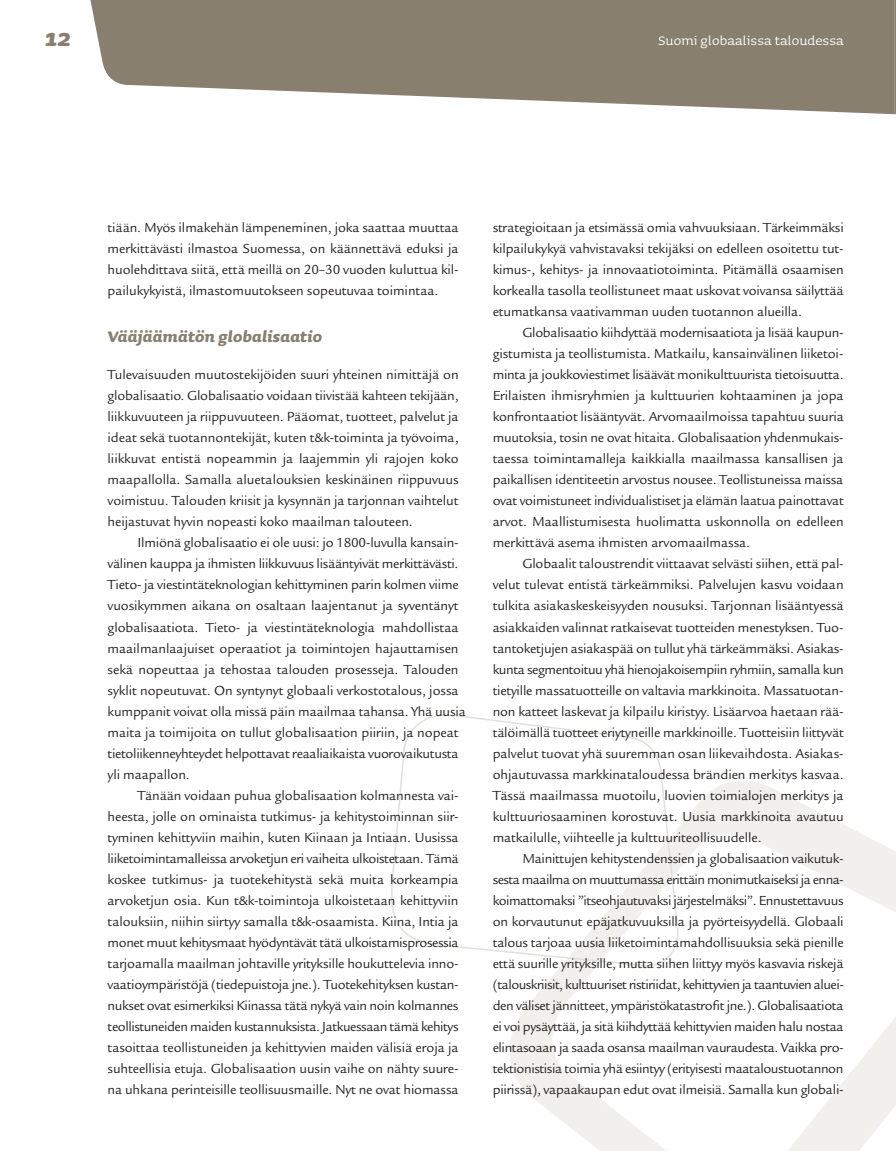
<style>
.page{position:relative;width:896px;height:1151px;background:#fff}
.page>*{position:absolute;margin:0;border:0;box-sizing:border-box;transform-origin:0 0}
.t1{font:italic 700 31.5px "Sauna";color:#887f6f}
.t2{font:italic 700 19.5px "Sauna";letter-spacing:.01em;color:#887f6f}
.t3{font:16.5px "Sauna";letter-spacing:.005em;color:#fff}
.t4{font:14.25px/21px "Legacy Sans";letter-spacing:-.01em;color:#231f20;text-align:justify}
.t5{font:14.25px "Legacy Sans";letter-spacing:-.03em;color:#231f20}
</style>
<div class="page">
<svg style="left:90px;top:0;width:803px;height:115px;background:#999284"></svg>
<svg style="left:510px;top:781px;width:383px;height:370px"></svg>
<svg style="left:391px;top:714px;width:335px;height:335px"></svg>
<svg style="left:893px;top:0;width:3px;height:115px"></svg>
<svg style="left:893px;top:850px;width:3px;height:258px"></svg>
<h1 class="t1" style="left:45px;top:20px;width:27px">12</h1>
<p class="t3" style="left:658px;top:32px;width:187px">Suomi globaalissa taloudessa</p>
<p class="t4" style="left:108px;top:217px;width:352px">tiään. Myös ilmakehän lämpeneminen, joka saattaa muuttaa merkittävästi ilmastoa Suomessa, on käännettävä eduksi ja huolehdittava siitä, että meillä on 20–30 vuoden kuluttua kil&shy;pailukykyistä, ilmastomuutokseen sopeutuvaa toimintaa.</p>
<h2 class="t2" style="left:108px;top:326px;width:216px">Vääjäämätön globalisaatio</h2>
<p class="t4" style="left:108px;top:364px;width:352px">Tulevaisuuden muutostekijöiden suuri yhteinen nimittäjä on globalisaatio. Globalisaatio voidaan tiivistää kahteen tekijään, liikkuvuuteen ja riippuvuuteen. Pääomat, tuotteet, palvelut ja ideat sekä tuotannontekijät, kuten t&amp;k-toiminta ja työvoima, liikkuvat entistä nopeammin ja laajemmin yli rajojen koko maapallolla. Samalla aluetalouksien keskinäinen riippuvuus voimistuu. Talouden kriisit ja kysynnän ja tarjonnan vaihtelut heijastuvat hyvin nopeasti koko maailman talouteen.</p>
<p class="t4" style="left:108px;top:532px;width:353px;text-indent:30px">Ilmiönä globalisaatio ei ole uusi: jo 1800-luvulla kansain&shy;välinen kauppa ja ihmisten liikkuvuus lisääntyivät merkittävästi.<br>Tieto- ja viestintäteknologian kehittyminen parin kolmen viime vuosikymmen aikana on osaltaan laajentanut ja syventänyt globalisaatiota. Tieto- ja viestintäteknologia mahdollistaa maailmanlaajuiset operaatiot ja toimintojen hajauttamisen sekä nopeuttaa ja tehostaa talouden prosesseja. Talouden syklit nopeutuvat. On syntynyt globaali verkostotalous, jossa</p>
<p class="t4" style="left:108px;top:721px;width:352px">maita ja toimijoita on tullut globalisaation piiriin, ja nopeat</p>
<p class="t4" style="left:108px;top:763px;width:84px">yli maapallon.</p>
<p class="t4" style="left:137px;top:784px;width:323px">Tänään voidaan puhua globalisaation kolmannesta vai-</p>
<p class="t4" style="left:108px;top:805px;width:352px">heesta, jolle on ominaista tutkimus- ja kehitystoiminnan siir-</p>
<p class="t4" style="left:108px;top:826px;width:352px">tyminen kehittyviin maihin, kuten Kiinaan ja Intiaan. Uusissa</p>
<p class="t4" style="left:108px;top:847px;width:352px">liiketoimintamalleissa arvoketjun eri vaiheita ulkoistetaan. Tämä</p>
<p class="t4" style="left:108px;top:868px;width:352px">koskee tutkimus- ja tuotekehitystä sekä muita korkeampia</p>
<p class="t4" style="left:108px;top:889px;width:352px">arvoketjun osia. Kun t&amp;k-toimintoja ulkoistetaan kehittyviin</p>
<p class="t4" style="left:108px;top:910px;width:352px">talouksiin, niihin siirtyy samalla t&amp;k-osaamista. Kiina, Intia ja</p>
<p class="t4" style="left:108px;top:931px;width:352px">monet muut kehitysmaat hyödyntävät tätä ulkoistamisprosessia</p>
<p class="t4" style="left:108px;top:952px;width:352px">tarjoamalla maailman johtaville yrityksille houkuttelevia inno-</p>
<p class="t4" style="left:108px;top:973px;width:352px">vaatioympäristöjä (tiedepuistoja jne.). Tuotekehityksen kustan-</p>
<p class="t4" style="left:108px;top:994px;width:352px">nukset ovat esimerkiksi Kiinassa tätä nykyä vain noin kolmannes</p>
<p class="t5" style="left:108px;top:1018px;width:352px">teollistuneiden maiden kustannuksista. Jatkuessaan tämä kehitys</p>
<p class="t4" style="left:108px;top:1036px;width:352px">tasoittaa teollistuneiden ja kehittyvien maiden välisiä eroja ja</p>
<p class="t4" style="left:108px;top:1057px;width:352px">suhteellisia etuja. Globalisaation uusin vaihe on nähty suure-</p>
<p class="t4" style="left:108px;top:1078px;width:352px">na uhkana perinteisille teollisuusmaille. Nyt ne ovat hiomassa</p>
<p class="t4" style="left:108px;top:700px;width:360px">kumppanit voivat olla missä päin maailmaa tahansa. Yhä uusia</p>
<p class="t4" style="left:108px;top:742px;width:352px">tietoliikenneyhteydet helpottavat reaaliaikaista vuorovaikutusta</p>
<p class="t4" style="left:492px;top:217px;width:352px">strategioitaan ja etsimässä omia vahvuuksiaan. Tärkeimmäksi kilpailukykyä vahvistavaksi tekijäksi on edelleen osoitettu tut&shy;kimus-, kehitys- ja innovaatiotoiminta. Pitämällä osaamisen korkealla tasolla teollistuneet maat uskovat voivansa säilyttää etumatkansa vaativamman uuden tuotannon alueilla.</p>
<p class="t4" style="left:492px;top:322px;width:352px;text-indent:30px">Globalisaatio kiihdyttää modernisaatiota ja lisää kaupun&shy;gistumista ja teollistumista. Matkailu, kansainvälinen liiketoi&shy;minta ja joukkoviestimet lisäävät monikulttuurista tietoisuutta.<br>Erilaisten ihmisryhmien ja kulttuurien kohtaaminen ja jopa konfrontaatiot lisääntyvät. Arvomaailmoissa tapahtuu suuria muutoksia, tosin ne ovat hitaita. Globalisaation yhdenmukais&shy;taessa toimintamalleja kaikkialla maailmassa kansallisen ja paikallisen identiteetin arvostus nousee. Teollistuneissa maissa ovat voimistuneet individualistiset ja elämän laatua painottavat arvot. Maallistumisesta huolimatta uskonnolla on edelleen merkittävä asema ihmisten arvomaailmassa.</p>
<p class="t4" style="left:492px;top:553px;width:352px;text-indent:30px">Globaalit taloustrendit viittaavat selvästi siihen, että pal&shy;velut tulevat entistä tärkeämmiksi. Palvelujen kasvu voidaan tulkita asiakaskeskeisyyden nousuksi. Tarjonnan lisääntyessä asiakkaiden valinnat ratkaisevat tuotteiden menestyksen. Tuo&shy;tantoketjujen asiakaspää on tullut yhä tärkeämmäksi. Asiakas&shy;kunta segmentoituu yhä hienojakoisempiin ryhmiin, samalla kun tietyille massatuotteille on valtavia markkinoita. Massatuotan&shy;non katteet laskevat ja kilpailu kiristyy. Lisäarvoa haetaan rää&shy;tälöimällä tuotteet eriytyneille markkinoille. Tuotteisiin liittyvät palvelut tuovat yhä suuremman osan liikevaihdosta. Asiakas&shy;ohjautuvassa markkinataloudessa brändien merkitys kasvaa.<br>Tässä maailmassa muotoilu, luovien toimialojen merkitys ja kulttuuriosaaminen korostuvat. Uusia markkinoita avautuu matkailulle, viihteelle ja kulttuuriteollisuudelle.</p>
<p class="t4" style="left:492px;top:847px;width:352px;text-indent:30px">Mainittujen kehitystendenssien ja globalisaation vaikutuk&shy;sesta maailma on muuttumassa erittäin monimutkaiseksi ja enna&shy;koimattomaksi ”itseohjautuvaksi järjestelmäksi”. Ennustettavuus on korvautunut epäjatkuvuuksilla ja pyörteisyydellä. Globaali talous tarjoaa uusia liiketoimintamahdollisuuksia sekä pienille että suurille yrityksille, mutta siihen liittyy myös kasvavia riskejä (talouskriisit, kulttuuriset ristiriidat, kehittyvien ja taantuvien aluei&shy;den väliset jännitteet, ympäristökatastrofit jne.). Globalisaatiota ei voi pysäyttää, ja sitä kiihdyttää kehittyvien maiden halu nostaa elintasoaan ja saada osansa maailman vauraudesta. Vaikka pro&shy;tektionistisia toimia yhä esiintyy (erityisesti maataloustuotannon piirissä), vapaakaupan edut ovat ilmeisiä. Samalla kun globali-</p>
</div>
